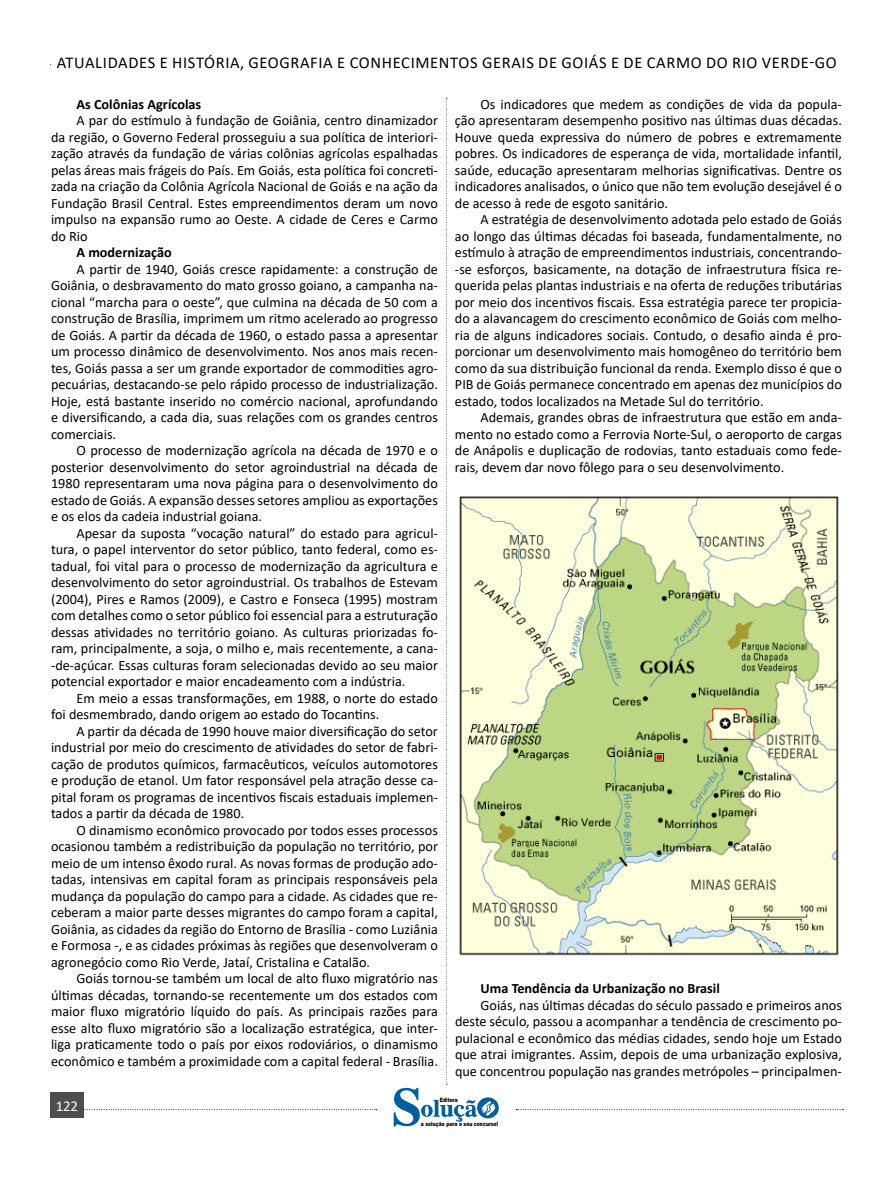
<style>
.page{position:relative;width:893px;height:1191px;background:#fff}
.page>*{position:absolute;margin:0;border:0;box-sizing:border-box;transform-origin:0 0}
.t1{font:16.5px "Calibri";letter-spacing:.04em;color:#000}
.t2{font:15px "Calibri";letter-spacing:-.02em;color:#fff}
.t3{font:14.25px/16.5px "Calibri";color:#000;text-align:justify}
.t4{font:700 14.25px "Calibri";color:#000}
.t5{font:900 6px "Arial";color:#000;scale:.76 1}
</style>
<div class="page">
<svg style="left:84px;top:1109px;width:293px;height:1px"></svg>
<svg style="left:516px;top:1109px;width:327px;height:1px"></svg>
<div style="left:50px;top:1092px;width:34px;height:26px;background:#4d4d4d"></div>
<svg style="left:394px;top:98px;width:105px;height:1029px"></svg>
<div style="left:455px;top:966px;width:387px;height:14px;background:#fff"></div>
<div style="left:455px;top:982px;width:387px;height:15px;background:#fff"></div>
<div style="left:455px;top:999px;width:387px;height:80px;background:#fff"></div>
<img style="left:455px;top:491px;width:384px;height:469px">
<p class="t1" style="left:57px;top:51px;width:781px">ATUALIDADES E HISTÓRIA, GEOGRAFIA E CONHECIMENTOS GERAIS DE GOIÁS E DE CARMO DO RIO VERDE-GO</p>
<p class="t4" style="left:77px;top:94px;width:126px">As Colônias Agrícolas</p>
<p class="t3" style="left:51px;top:112px;width:388px;text-indent:26px">A par do estímulo à fundação de Goiânia, centro dinamizador da região, o Governo Federal prosseguiu a sua política de interiori&shy;zação através da fundação de várias colônias agrícolas espalhadas pelas áreas mais frágeis do País. Em Goiás, esta política foi concreti&shy;zada na criação da Colônia Agrícola Nacional de Goiás e na ação da Fundação Brasil Central. Estes empreendimentos deram um novo impulso na expansão rumo ao Oeste. A cidade de Ceres e Carmo do Rio</p>
<p class="t4" style="left:77px;top:242px;width:97px">A modernização</p>
<p class="t3" style="left:51px;top:260px;width:388px;text-indent:26px">A partir de 1940, Goiás cresce rapidamente: a construção de Goiânia, o desbravamento do mato grosso goiano, a campanha na&shy;cional “marcha para o oeste”, que culmina na década de 50 com a construção de Brasília, imprimem um ritmo acelerado ao progresso de Goiás. A partir da década de 1960, o estado passa a apresentar um processo dinâmico de desenvolvimento. Nos anos mais recen&shy;tes, Goiás passa a ser um grande exportador de commodities agro&shy;pecuárias, destacando-se pelo rápido processo de industrialização.<br>Hoje, está bastante inserido no comércio nacional, aprofundando e diversificando, a cada dia, suas relações com os grandes centros comerciais.</p>
<p class="t3" style="left:51px;top:442px;width:388px;text-indent:26px">O processo de modernização agrícola na década de 1970 e o posterior desenvolvimento do setor agroindustrial na década de 1980 representaram uma nova página para o desenvolvimento do estado de Goiás. A expansão desses setores ampliou as exportações e os elos da cadeia industrial goiana.</p>
<p class="t3" style="left:51px;top:524px;width:388px;text-indent:26px">Apesar da suposta “vocação natural” do estado para agricul&shy;tura, o papel interventor do setor público, tanto federal, como es&shy;tadual, foi vital para o processo de modernização da agricultura e desenvolvimento do setor agroindustrial. Os trabalhos de Estevam (2004), Pires e Ramos (2009), e Castro e Fonseca (1995) mostram com detalhes como o setor público foi essencial para a estruturação dessas atividades no território goiano. As culturas priorizadas fo&shy;ram, principalmente, a soja, o milho e, mais recentemente, a cana--de-açúcar. Essas culturas foram selecionadas devido ao seu maior potencial exportador e maior encadeamento com a indústria.</p>
<p class="t3" style="left:51px;top:689px;width:388px;text-indent:26px">Em meio a essas transformações, em 1988, o norte do estado foi desmembrado, dando origem ao estado do Tocantins.</p>
<p class="t3" style="left:51px;top:722px;width:388px;text-indent:26px">A partir da década de 1990 houve maior diversificação do setor industrial por meio do crescimento de atividades do setor de fabri&shy;cação de produtos químicos, farmacêuticos, veículos automotores e produção de etanol. Um fator responsável pela atração desse ca&shy;pital foram os programas de incentivos fiscais estaduais implemen&shy;tados a partir da década de 1980.</p>
<p class="t3" style="left:51px;top:821px;width:388px;text-indent:26px">O dinamismo econômico provocado por todos esses processos ocasionou também a redistribuição da população no território, por meio de um intenso êxodo rural. As novas formas de produção ado&shy;tadas, intensivas em capital foram as principais responsáveis pela mudança da população do campo para a cidade. As cidades que re&shy;ceberam a maior parte desses migrantes do campo foram a capital, Goiânia, as cidades da região do Entorno de Brasília - como Luziânia e Formosa -, e as cidades próximas às regiões que desenvolveram o agronegócio como Rio Verde, Jataí, Cristalina e Catalão.</p>
<p class="t3" style="left:51px;top:970px;width:388px;text-indent:26px">Goiás tornou-se também um local de alto fluxo migratório nas últimas décadas, tornando-se recentemente um dos estados com maior fluxo migratório líquido do país. As principais razões para esse alto fluxo migratório são a localização estratégica, que inter&shy;liga praticamente todo o país por eixos rodoviários, o dinamismo econômico e também a proximidade com a capital federal - Brasília.</p>
<p class="t3" style="left:455px;top:95px;width:388px;text-indent:26px">Os indicadores que medem as condições de vida da popula&shy;ção apresentaram desempenho positivo nas últimas duas décadas.<br>Houve queda expressiva do número de pobres e extremamente pobres. Os indicadores de esperança de vida, mortalidade infantil, saúde, educação apresentaram melhorias significativas. Dentre os indicadores analisados, o único que não tem evolução desejável é o de acesso à rede de esgoto sanitário.</p>
<p class="t3" style="left:455px;top:211px;width:388px;text-indent:26px">A estratégia de desenvolvimento adotada pelo estado de Goiás ao longo das últimas décadas foi baseada, fundamentalmente, no estímulo à atração de empreendimentos industriais, concentrando--se esforços, basicamente, na dotação de infraestrutura física re&shy;querida pelas plantas industriais e na oferta de reduções tributárias por meio dos incentivos fiscais. Essa estratégia parece ter propicia&shy;do a alavancagem do crescimento econômico de Goiás com melho&shy;ria de alguns indicadores sociais. Contudo, o desafio ainda é pro&shy;porcionar um desenvolvimento mais homogêneo do território bem como da sua distribuição funcional da renda. Exemplo disso é que o PIB de Goiás permanece concentrado em apenas dez municípios do estado, todos localizados na Metade Sul do território.</p>
<p class="t3" style="left:455px;top:409px;width:388px;text-indent:26px">Ademais, grandes obras de infraestrutura que estão em anda&shy;mento no estado como a Ferrovia Norte-Sul, o aeroporto de cargas de Anápolis e duplicação de rodovias, tanto estaduais como fede&shy;rais, devem dar novo fôlego para o seu desenvolvimento.</p>
<p class="t4" style="left:480px;top:978px;width:241px">Uma Tendência da Urbanização no Brasil</p>
<p class="t3" style="left:455px;top:996px;width:388px;text-indent:26px">Goiás, nas últimas décadas do século passado e primeiros anos deste século, passou a acompanhar a tendência de crescimento po&shy;pulacional e econômico das médias cidades, sendo hoje um Estado que atrai imigrantes. Assim, depois de uma urbanização explosiva, que concentrou população nas grandes metrópoles – principalmen-</p>
<p class="t2" style="left:56px;top:1095px;width:24px">122</p>
<p class="t2" style="left:52px;top:1098px;width:24px">122</p>
<p class="t5" style="left:440px;top:1095px;width:25px">Editora</p>
<p class="t5" style="left:421px;top:1119px;width:103px">a solução para o seu concurso!</p>
</div>
